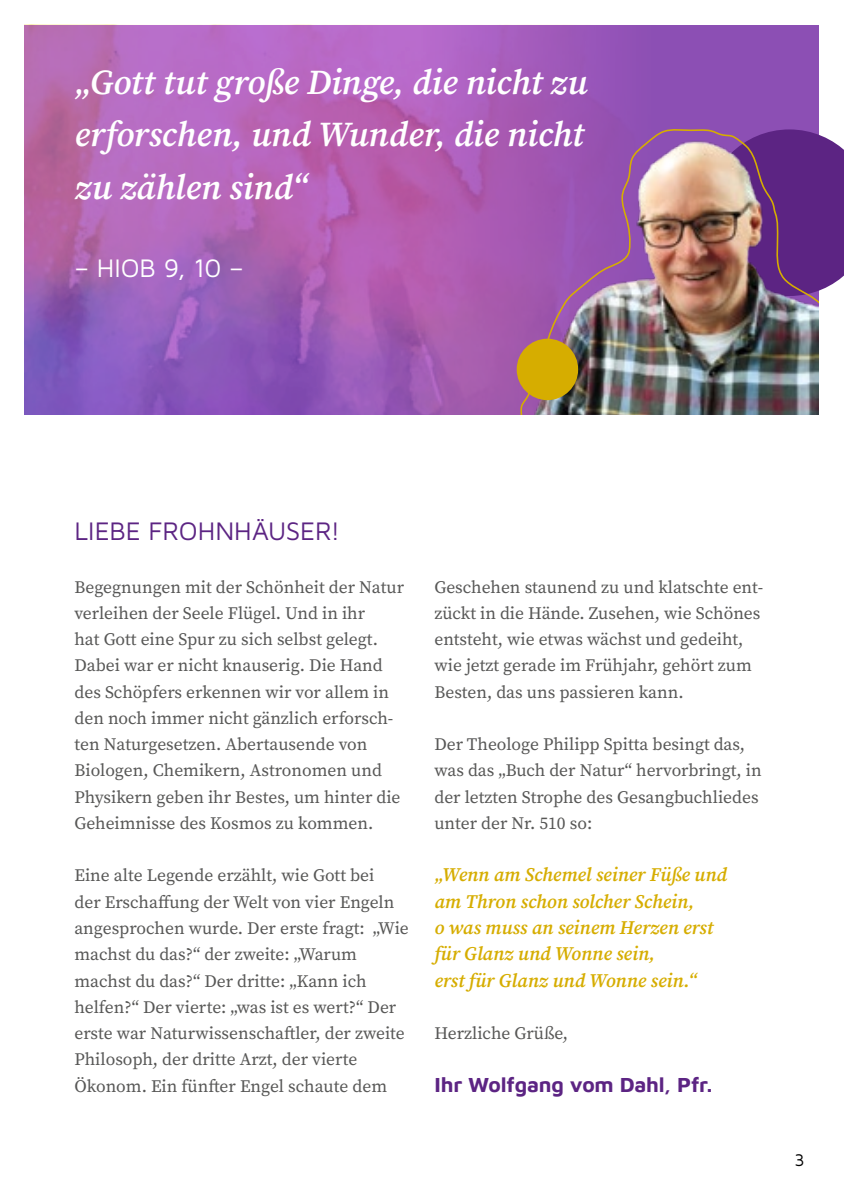
<style>
.page{position:relative;width:844px;height:1191px;background:#fff}
.page>*{position:absolute;margin:0;border:0;box-sizing:border-box;transform-origin:0 0}
.t1{font:italic 600 35px/52.5px "Source Serif Pro";letter-spacing:-.005em;color:#fff;text-align:justify}
.t2{font:26.25px "Maven Pro";letter-spacing:-.005em;color:#5c2483}
.t3{font:26.25px "Maven Pro";color:#fff}
.t4{font:700 21px "Maven Pro";letter-spacing:-.01em;color:#5c2483}
.t5{font:italic 600 19.25px/26.2px "Source Serif Pro";color:#d6ad00}
.t6{font:17.5px/26.2px "Source Serif Pro";color:#575756}
.t7{font:17.5px "Maven Pro";color:#000}
</style>
<div class="page">
<svg style="left:25px;top:25px;width:793px;height:390px;background:#a65fb6"></svg>
<svg style="left:518px;top:128px;width:325px;height:287px;background:#8b4ea1"></svg>
<img style="left:533px;top:130px;width:286px;height:285px">
<div style="left:516px;top:339px;width:62px;height:61px;background:#d6ad00;border-radius:50%"></div>
<div style="left:819px;top:296px;width:24px;height:145px;background:#fff"></div>
<h1 class="t1" style="left:74px;top:55px;width:514px">„Gott tut große Dinge, die nicht zu erforschen, und Wunder, die nicht zu zählen sind“</h1>
<h2 class="t3" style="left:74px;top:250px;width:171px">– HIOB 9, 10 –</h2>
<h2 class="t2" style="left:74px;top:513px;width:267px">LIEBE FROHNHÄUSER!</h2>
<p class="t6" style="left:74px;top:573px;width:331px">Begegnungen mit der Schönheit der Natur verleihen der Seele Flügel. Und in ihr<br>hat Gott eine Spur zu sich selbst gelegt.<br>Dabei war er nicht knauserig. Die Hand des Schöpfers erkennen wir vor allem in den noch immer nicht gänzlich erforsch&shy;ten Naturgesetzen. Abertausende von Biologen, Chemikern, Astronomen und Physikern geben ihr Bestes, um hinter die Geheimnisse des Kosmos zu kommen.</p>
<p class="t6" style="left:74px;top:862px;width:336px">Eine alte Legende erzählt, wie Gott bei<br>der Erschaffung der Welt von vier Engeln angesprochen wurde. Der erste fragt: „Wie machst du das?“ der zweite: „Warum machst du das?“ Der dritte: „Kann ich helfen?“ Der vierte: „was ist es wert?“ Der erste war Naturwissenschaftler, der zweite Philosoph, der dritte Arzt, der vierte Ökonom. Ein fünfter Engel schaute dem</p>
<p class="t6" style="left:434px;top:573px;width:330px">Geschehen staunend zu und klatschte ent&shy;zückt in die Hände. Zusehen, wie Schönes entsteht, wie etwas wächst und gedeiht, wie jetzt gerade im Frühjahr, gehört zum Besten, das uns passieren kann.</p>
<p class="t6" style="left:434px;top:731px;width:329px">Der Theologe Philipp Spitta besingt das, was das „Buch der Natur“ hervorbringt, in der letzten Strophe des Gesangbuchliedes unter der Nr. 510 so:</p>
<p class="t5" style="left:434px;top:861px;width:294px">„Wenn am Schemel seiner Füße und am Thron schon solcher Schein,<br>o was muss an seinem Herzen erst für Glanz und Wonne sein,<br>erst für Glanz und Wonne sein.“</p>
<p class="t6" style="left:434px;top:1020px;width:135px">Herzliche Grüße,</p>
<p class="t4" style="left:434px;top:1070px;width:279px">Ihr Wolfgang vom Dahl, Pfr.</p>
<p class="t7" style="left:794px;top:1148px;width:12px">3</p>
</div>
